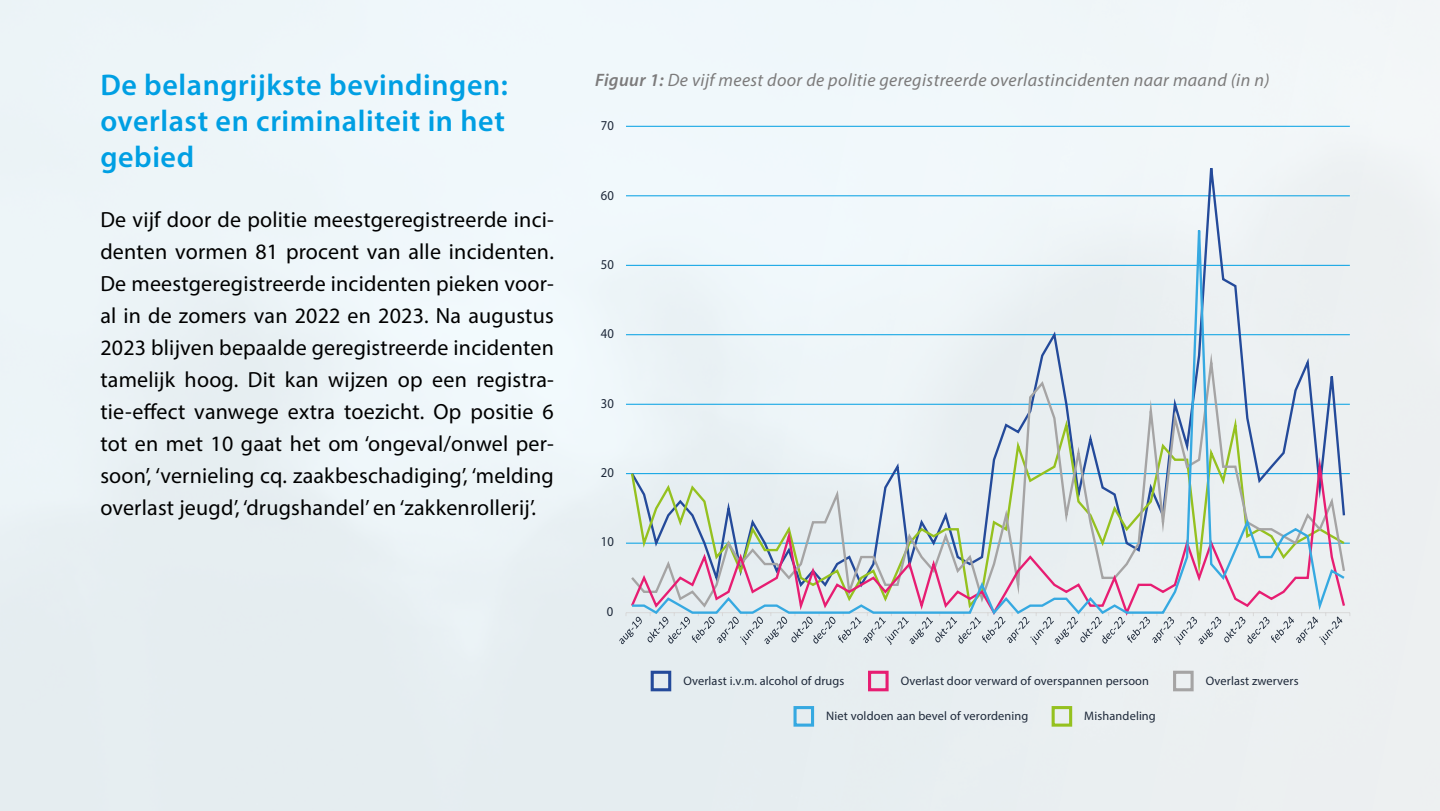
<style>
.page{position:relative;width:1440px;height:811px;background:#fff}
.page>*{position:absolute;margin:0;border:0;box-sizing:border-box;transform-origin:0 0}
.t1{font:600 30px/36px "Myriad Pro";letter-spacing:.02em;color:#009fe3;text-align:justify}
.t2{font:22px/32px "Myriad Pro";letter-spacing:.01em;color:#000;text-align:justify}
.t3{font:italic 18px "Myriad Pro";letter-spacing:.02em;color:#7c7b7b}
.t4{font:13.6px "Myriad Pro";color:#1d2839;scale:.93 1}
.t5{font:12.4px "Myriad Pro";letter-spacing:.01em;color:#1d2839}
.s1{font-weight:600}
</style>
<div class="page">
<div style="left:0;top:0;width:1440px;height:810px;background:#ecf2f5"></div>
<div style="left:794px;top:705px;width:20px;height:21px;border:3px solid #36a9e1"></div>
<div style="left:1052px;top:705px;width:20px;height:21px;border:3px solid #95c11f"></div>
<div style="left:1173px;top:670px;width:21px;height:21px;border:3px solid #a5a4a4"></div>
<div style="left:651px;top:670px;width:20px;height:21px;border:3px solid #244a9a"></div>
<div style="left:868px;top:670px;width:21px;height:21px;border:3px solid #e71d72"></div>
<hr style="left:626px;top:126px;width:724px;height:1px;background:#009fe3">
<hr style="left:626px;top:195px;width:724px;height:1px;background:#009fe3">
<hr style="left:626px;top:265px;width:724px;height:1px;background:#009fe3">
<hr style="left:626px;top:334px;width:724px;height:1px;background:#009fe3">
<hr style="left:626px;top:403px;width:724px;height:1px;background:#009fe3">
<hr style="left:626px;top:473px;width:724px;height:1px;background:#009fe3">
<hr style="left:626px;top:542px;width:724px;height:1px;background:#009fe3">
<hr style="left:626px;top:612px;width:724px;height:1px;background:#d9d9d9">
<div style="left:629px;top:141px;width:717px;height:201px;background:#f1f8fb"></div>
<svg style="left:630px;top:166px;width:717px;height:450px"></svg>
<svg style="left:619px;top:612px;width:23px;height:31px"></svg>
<svg style="left:648px;top:612px;width:694px;height:32px;background:#d3dce0"></svg>
<h1 class="t1" style="left:100px;top:66px;width:409px">De belangrijkste bevindingen: overlast en criminaliteit in het gebied</h1>
<p class="t2" style="left:100px;top:203px;width:455px">De vijf door de politie meestgeregistreerde inci&shy;denten vormen 81 procent van alle incidenten.<br>De meestgeregistreerde incidenten pieken voor&shy;al in de zomers van 2022 en 2023. Na augustus 2023 blijven bepaalde geregistreerde incidenten tamelijk hoog. Dit kan wijzen op een registra&shy;tie-effect vanwege extra toezicht. Op positie 6 tot en met 10 gaat het om ‘ongeval/onwel per&shy;soon’, ‘vernieling cq. zaakbeschadiging’, ‘melding overlast jeugd’, ‘drugshandel’ en ‘zakkenrollerij’.</p>
<p class="t3" style="left:595px;top:68px;width:676px"><span class="s1">Figuur 1:</span> De vijf meest door de politie geregistreerde overlastincidenten naar maand (in n)</p>
<p class="t4" style="left:601px;top:117px;width:15px">70</p>
<p class="t4" style="left:601px;top:186px;width:15px">60</p>
<p class="t4" style="left:601px;top:256px;width:15px">50</p>
<p class="t4" style="left:601px;top:325px;width:15px">40</p>
<p class="t4" style="left:601px;top:394px;width:15px">30</p>
<p class="t4" style="left:601px;top:464px;width:15px">20</p>
<p class="t4" style="left:601px;top:533px;width:15px">10</p>
<p class="t4" style="left:607px;top:602px;width:8px">0</p>
<p class="t5" style="left:683px;top:672px;width:163px">Overlast i.v.m. alcohol of drugs</p>
<p class="t5" style="left:901px;top:672px;width:250px">Overlast door verward of overspannen persoon</p>
<p class="t5" style="left:1206px;top:672px;width:94px">Overlast zwervers</p>
<p class="t5" style="left:826px;top:707px;width:204px">Niet voldoen aan bevel of verordening</p>
<p class="t5" style="left:1084px;top:707px;width:73px">Mishandeling</p>
</div>
